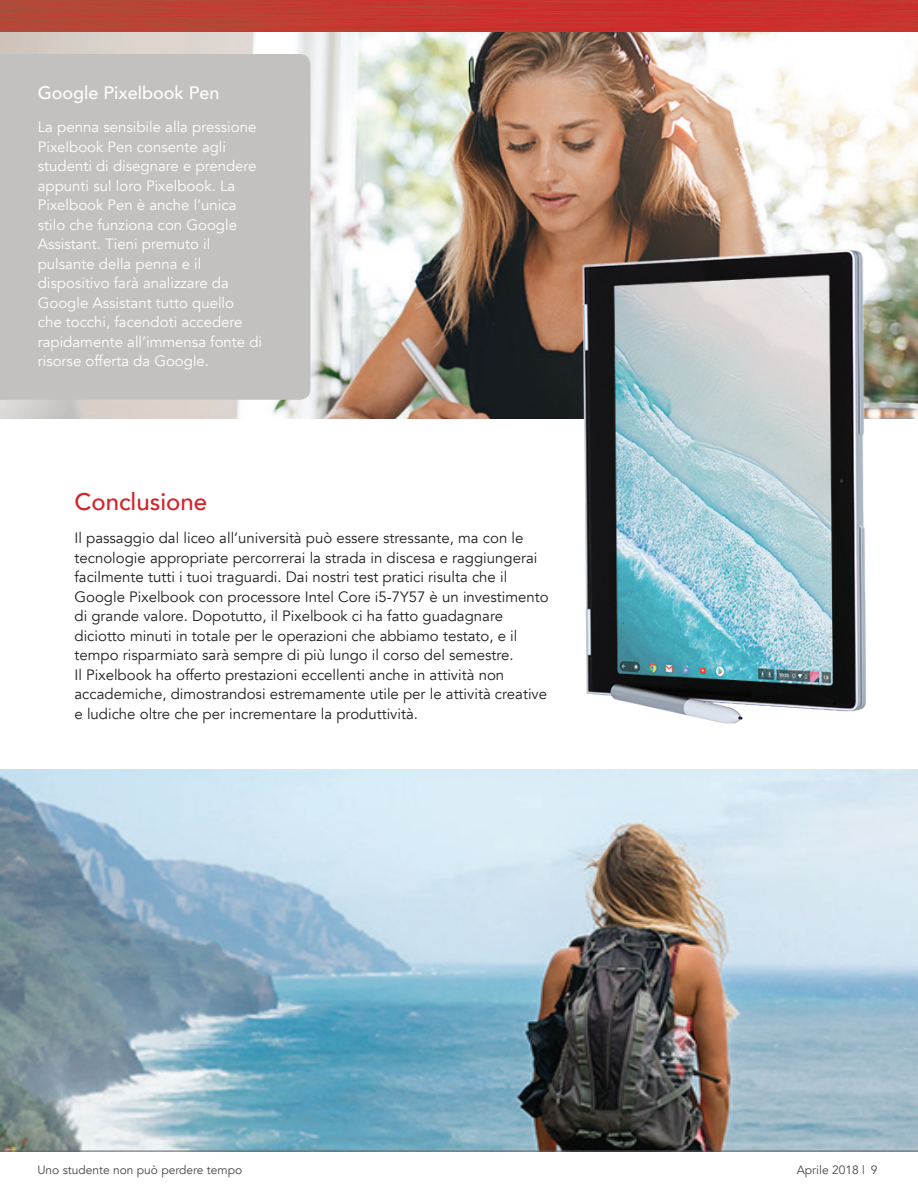
<style>
.page{position:relative;width:918px;height:1188px;background:#fff}
.page>*{position:absolute;margin:0;border:0;box-sizing:border-box;transform-origin:0 0}
.t1{font:500 24px "Avenir";color:#d3232a}
.t2{font:500 18px "Avenir";color:#fff}
.t3{font:15px/19.5px "Avenir";color:#231f20}
.t4{font:15px/19.5px "Avenir";color:#fff}
.t5{font:12px "Avenir";color:#454647}
</style>
<div class="page">
<img style="left:0;top:0;width:918px;height:418px">
<img style="left:0;top:770px;width:918px;height:381px">
<img style="left:565px;top:233px;width:315px;height:491px">
<div style="left:0;top:54px;width:311px;height:346px;background:#c2c1bf"></div>
<hr style="left:0;top:1151px;width:918px;height:1px;background:#616164">
<p class="t2" style="left:38px;top:77px;width:183px">Google Pixelbook Pen</p>
<p class="t4" style="left:38px;top:117px;width:226px">La penna sensibile alla pressione<br>Pixelbook Pen consente agli studenti di disegnare e prendere appunti sul loro Pixelbook. La<br>Pixelbook Pen è anche l’unica stilo che funziona con Google<br>Assistant. Tieni premuto il pulsante della penna e il dispositivo farà analizzare da<br>Google Assistant tutto quello<br>che tocchi, facendoti accedere rapidamente all’immensa fonte di risorse offerta da Google.</p>
<h1 class="t1" style="left:75px;top:481px;width:134px">Conclusione</h1>
<p class="t3" style="left:75px;top:528px;width:476px">Il passaggio dal liceo all’università può essere stressante, ma con le tecnologie appropriate percorrerai la strada in discesa e raggiungerai facilmente tutti i tuoi traguardi. Dai nostri test pratici risulta che il Google Pixelbook con processore Intel Core i5-7Y57 è un investimento di grande valore. Dopotutto, il Pixelbook ci ha fatto guadagnare diciotto minuti in totale per le operazioni che abbiamo testato, e il tempo risparmiato sarà sempre di più lungo il corso del semestre.<br>Il Pixelbook ha offerto prestazioni eccellenti anche in attività non accademiche, dimostrandosi estremamente utile per le attività creative e ludiche oltre che per incrementare la produttività.</p>
<p class="t5" style="left:37px;top:1163px;width:206px">Uno studente non può perdere tempo</p>
<p class="t5" style="left:797px;top:1163px;width:82px">Aprile 2018 | 9</p>
</div>
